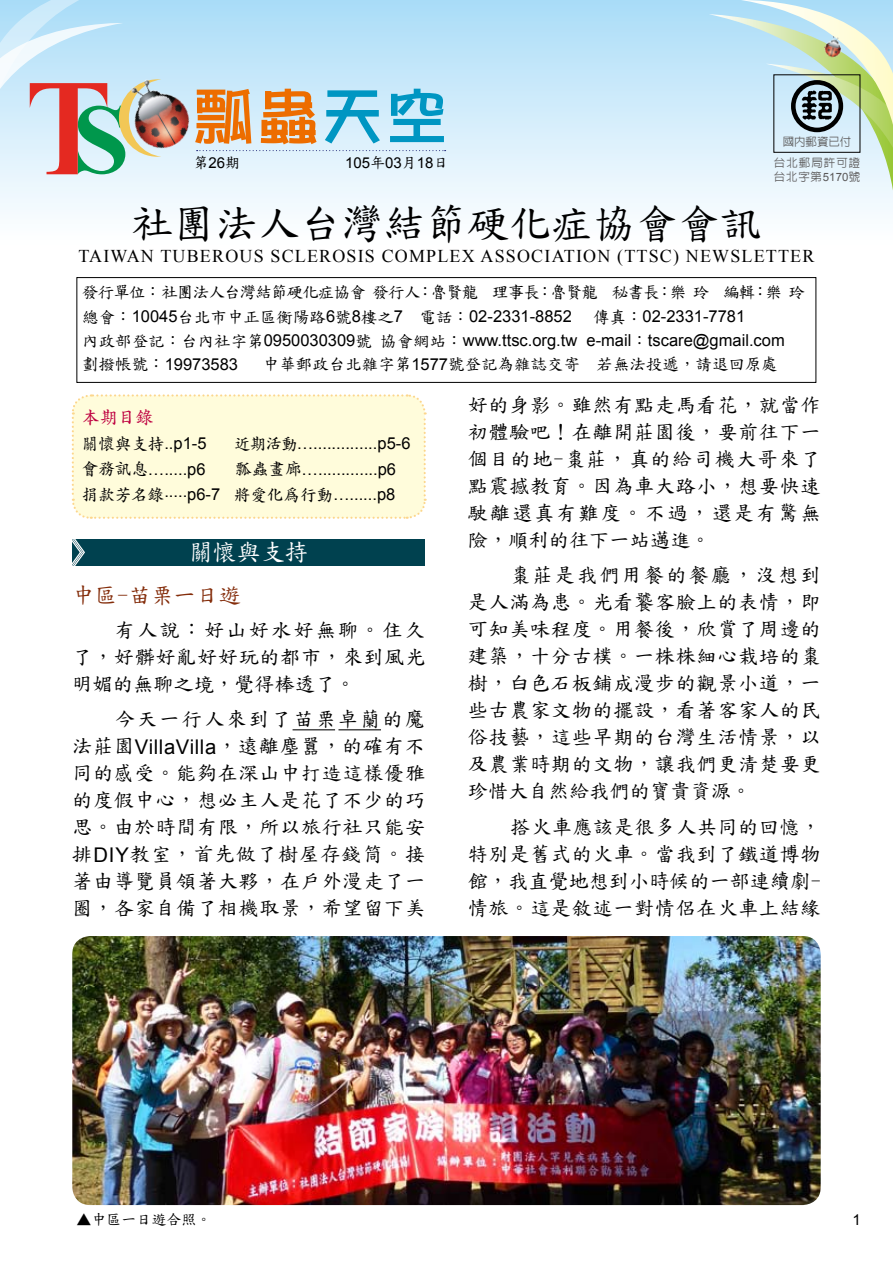
<style>
.page{position:relative;width:893px;height:1263px;background:#fff}
.page>*{position:absolute;margin:0;border:0;box-sizing:border-box;transform-origin:0 0}
.t1{font:60px "DFPOP1 W7 HKP BF";color:#ed6d00}
.t2{font:42px "DF Kai Shu SB Estd BF";color:#000}
.t3{font:24px "DF Kai Shu SB Estd BF";color:#fff}
.t4{font:22.5px "DF Kai Shu SB Estd BF";color:#842d0b}
.t5{font:20.25px/27px "DF Kai Shu SB Estd BF";letter-spacing:.025em;color:#000;text-align:justify}
.t6{font:18px "Times New Roman";letter-spacing:.065em;color:#000}
.t7{font:700 18px "Zen Kai";color:#be0040}
.t8{font:16.5px/24px "Arial";color:#000}
.t9{font:16.5px "DF Kai Shu SB Estd BF";letter-spacing:-.05em;color:#000}
.t10{font:16.5px "DF Kai Shu SB Estd BF";color:#000}
.t11{font:15px "DF Kai Shu SB Estd BF";color:#000}
.t12{font:15px "Arial";color:#000}
.t13{font:500 11.4px/20.5px "Lin Gothic";letter-spacing:.095em;color:#595757;text-align:center}
.t14{font:500 11.4px "Lin Gothic";letter-spacing:.07em;color:#595757}
.s1{color:#0096c2}
.s2{font-family:"Arial"}
.s3{font-family:"DF Kai Shu SB Estd BF"}
.s4{font-family:"Arial";font-weight:400}
.s5{font-family:"Zen Kai";font-weight:700}
</style>
<div class="page">
<div style="left:0;top:0;width:893px;height:261px;background:linear-gradient(to bottom,#abddf8,#fff)"></div>
<img style="left:161px;top:75px;width:30px;height:86px">
<div style="left:77px;top:277px;width:739px;height:106px;border:1px solid #000"></div>
<svg style="left:709px;top:0;width:184px;height:190px;background:#cce6e2"></svg>
<svg style="left:0;top:0;width:161px;height:217px;background:#cad8dd"></svg>
<img style="left:801px;top:89px;width:32px;height:32px">
<div style="left:791px;top:80px;width:52px;height:52px;border:5px solid #000;border-radius:50%"></div>
<img style="left:822px;top:35px;width:23px;height:25px">
<svg style="left:197px;top:150px;width:249px;height:1px"></svg>
<svg style="left:71px;top:394px;width:356px;height:172px;background:#d7dfc9"></svg>
<hr style="left:338px;top:729px;width:43px;height:1px;background:#000">
<hr style="left:293px;top:729px;width:42px;height:1px;background:#000">
<img style="left:72px;top:936px;width:749px;height:269px">
<h1 class="t1" style="left:193px;top:86px;width:255px">瓢蟲<span class="s1">天空</span></h1>
<p class="t11" style="left:193px;top:155px;width:48px">第<span class="s2">26</span>期</p>
<p class="t12" style="left:345px;top:153px;width:105px">105<span class="s3">年</span>03<span class="s3">月</span>18<span class="s3">日</span></p>
<h2 class="t2" style="left:131px;top:202px;width:632px">社團法人台灣結節硬化症協會會訊</h2>
<p class="t6" style="left:79px;top:244px;width:737px">TAIWAN TUBEROUS SCLEROSIS COMPLEX ASSOCIATION (TTSC) NEWSLETTER</p>
<p class="t9" style="left:82px;top:284px;width:724px">發行單位：社團法人台灣結節硬化症協會 發行人：魯賢龍 理事長：魯賢龍 秘書長：樂 玲 編輯：樂 玲</p>
<p class="t8" style="left:82px;top:305px;width:491px"><span class="s3">總會：</span>10045<span class="s3">台北市中正區衡陽路</span>6<span class="s3">號</span>8<span class="s3">樓之</span>7 <span class="s3">電話：</span>02-2331-8852</p>
<p class="t13" style="left:774px;top:132px;width:88px">國內郵資已付<br>台北郵局許可證</p>
<p class="t14" style="left:774px;top:171px;width:88px">台北字第<span class="s4">5170</span>號</p>
<p class="t8" style="left:82px;top:305px;width:704px;text-indent:511px"><span class="s3">傳真：</span>02-2331-7781<br><span class="s3">內政部登記：台內社字第</span>0950030309<span class="s3">號 協會網站：</span>www.ttsc.org.tw e-mail<span class="s3">：</span>tscare@gmail.com<span class="s3">劃撥帳號：</span>19973583</p>
<p class="t10" style="left:263px;top:356px;width:517px">中華郵政台北雜字第<span class="s2">1577</span>號登記為雜誌交寄 若無法投遞，請退回原處</p>
<p class="t7" style="left:82px;top:409px;width:73px">本期目錄</p>
<p class="t8" style="left:82px;top:432px;width:126px"><span class="s5">關懷與支持</span>..p1-5</p>
<p class="t8" style="left:234px;top:432px;width:178px"><span class="s5">近期活動</span>…..............p5-6</p>
<p class="t8" style="left:82px;top:457px;width:125px"><span class="s5">會務訊息</span>….....p6</p>
<p class="t8" style="left:82px;top:456px;width:316px;line-height:25.5px;text-align:right"><span class="s5">瓢蟲畫廊</span>….............p6<br><span class="s5">捐款芳名錄</span>.....p6-7 <span class="s5">將愛化為行動</span>…......p8</p>
<p class="t3" style="left:189px;top:540px;width:121px">關懷與支持</p>
<p class="t4" style="left:72px;top:584px;width:170px">中區-苗栗一日遊</p>
<p class="t5" style="left:72px;top:616px;width:354px;text-indent:43px">有人說：好山好水好無聊。住久了，好髒好亂好好玩的都市，來到風光明媚的無聊之境，覺得棒透了。</p>
<p class="t5" style="left:72px;top:706px;width:354px;text-indent:43px">今天一行人來到了苗栗卓蘭的魔法莊園<span class="s2">VillaVilla</span>，遠離塵囂，的確有不同的感受。能夠在深山中打造這樣優雅的度假中心，想必主人是花了不少的巧思。由於時間有限，所以旅行社只能安排<span class="s2">DIY</span>教室，首先做了樹屋存錢筒。接著由導覽員領著大夥，在戶外漫走了一圈，各家自備了相機取景，希望留下美</p>
<p class="t5" style="left:468px;top:391px;width:354px">好的身影。雖然有點走馬看花，就當作初體驗吧！在離開莊園後，要前往下一個目的地-棗莊，真的給司機大哥來了點震撼教育。因為車大路小，想要快速駛離還真有難度。不過，還是有驚無險，順利的往下一站邁進。</p>
<p class="t5" style="left:468px;top:562px;width:365px;text-align:left;text-indent:43px">棗莊是我們用餐的餐廳，沒想到是人滿為患。光看饕客臉上的表情，即可知美味程度。用餐後，欣賞了周邊的建築，十分古樸。一株株細心栽培的棗樹，白色石板鋪成漫步的觀景小道，一些古農家文物的擺設，看著客家人的民俗技藝，這些早期的台灣生活情景，以及農業時期的文物，讓我們更清楚要更珍惜大自然給我們的寶貴資源。</p>
<p class="t5" style="left:468px;top:813px;width:354px;text-indent:43px">搭火車應該是很多人共同的回憶，特別是舊式的火車。當我到了鐵道博物館，我直覺地想到小時候的一部連續劇-情旅。這是敘述一對情侶在火車上結緣</p>
<p class="t11" style="left:77px;top:1212px;width:137px">▲中區一日遊合照。</p>
<p class="t12" style="left:852px;top:1210px;width:10px">1</p>
</div>
